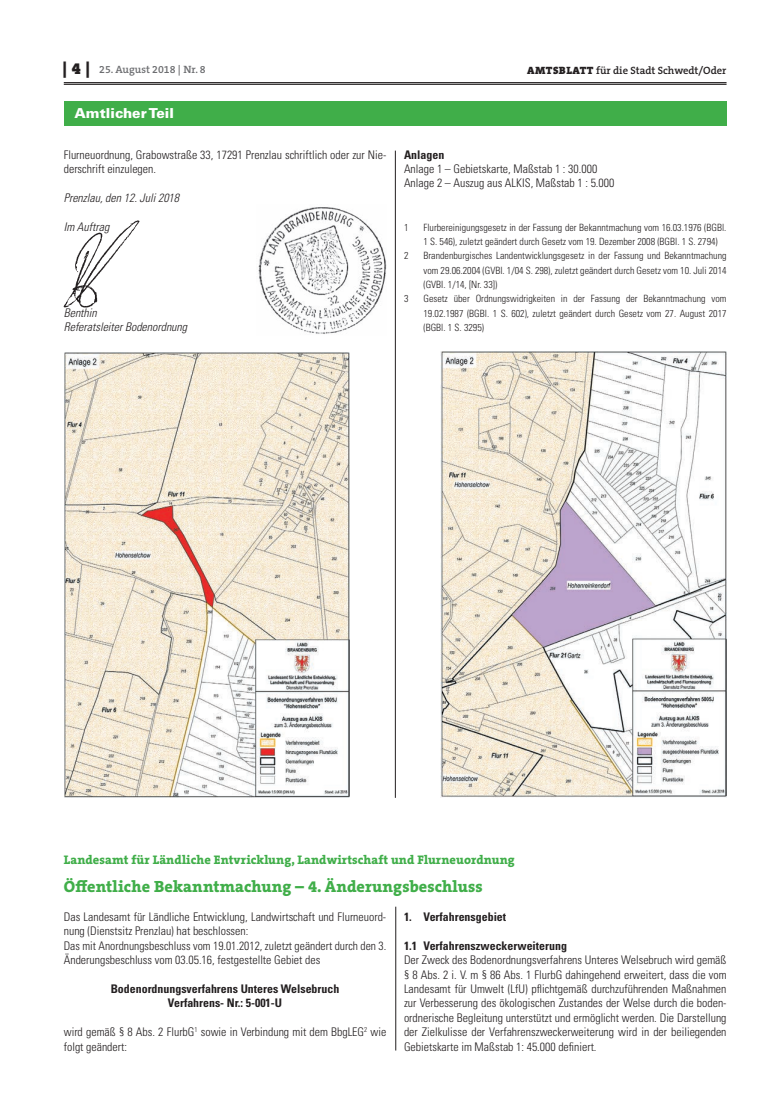
<style>
.page{position:relative;width:762px;height:1117px;background:#fff}
.page>*{position:absolute;margin:0;border:0;box-sizing:border-box;transform-origin:0 0}
.t1{font:800 16.25px "The Serif B W8";letter-spacing:.01em;color:#40ae49}
.t2{font:900 13.75px "Univers";letter-spacing:.005em;color:#fff}
.t3{font:800 12.5px "The Serif B W8";letter-spacing:.01em;color:#40ae49}
.t4{font:300 condensed 11.88px/14.4px "Univers";color:#231f20}
.t5{font:700 condensed 11.88px/14.4px "Univers";color:#231f20;text-align:center}
.t6{font:italic 300 condensed 11.88px/14.4px "Univers";color:#231f20}
.t7{font:600 10.62px "The Serif B W6";color:#231f20}
.t8{font:600 10.62px "The Serif B W6";color:#6c6d70}
.t9{font:300 condensed 10px/14.4px "Univers";color:#231f20;text-align:justify}
.s1{font-family:"The Serif B W9";font-weight:900;font-size:16.25px;color:#231f20}
.s2{font-family:"The Serif B W9";font-weight:900}
</style>
<div class="page">
<hr style="left:64px;top:82px;width:662px;height:1px;background:#231f20">
<hr style="left:64px;top:84px;width:662px;height:1px;background:#231f20">
<div style="left:64px;top:101px;width:662px;height:25px;background:#40ae49"></div>
<img style="left:65px;top:352px;width:285px;height:444px">
<img style="left:440px;top:352px;width:286px;height:444px">
<img style="left:64px;top:220px;width:76px;height:88px">
<img style="left:258px;top:207px;width:128px;height:127px">
<hr style="left:395px;top:151px;width:1px;height:646px;background:#231f20">
<hr style="left:395px;top:906px;width:1px;height:144px;background:#231f20">
<p class="t8" style="left:63px;top:63px;width:145px"><span class="s1">| 4 |</span> 25. August 2018 | Nr. 8</p>
<p class="t7" style="left:527px;top:63px;width:201px"><span class="s2">AMTSBLATT</span> für die Stadt Schwedt/Oder</p>
<p class="t2" style="left:74px;top:104px;width:101px">Amtlicher Teil</p>
<p class="t4" style="left:64px;top:147px;width:324px">Flurneuordnung, Grabowstraße 33, 17291 Prenzlau schriftlich oder zur Nie&shy;derschrift einzulegen.</p>
<p class="t6" style="left:64px;top:190px;width:117px">Prenzlau, den 12. Juli 2018</p>
<p class="t6" style="left:64px;top:219px;width:47px">Im Auftrag</p>
<p class="t6" style="left:64px;top:305px;width:125px">Benthin<br>Referatsleiter Bodenordnung</p>
<p class="t5" style="left:404px;top:147px;width:42px">Anlagen</p>
<p class="t4" style="left:404px;top:162px;width:212px">Anlage 1 – Gebietskarte, Maßstab 1 : 30.000<br>Anlage 2 – Auszug aus ALKIS, Maßstab 1 : 5.000</p>
<p class="t9" style="left:404px;top:220px;width:6px">1</p>
<p class="t9" style="left:423px;top:220px;width:304px">Flurbereinigungsgesetz in der Fassung der Bekanntmachung vom 16.03.1976 (BGBl.<br>1 S. 546), zuletzt geändert durch Gesetz vom 19. Dezember 2008 (BGBl. 1 S. 2794)</p>
<p class="t9" style="left:404px;top:248px;width:6px">2</p>
<p class="t9" style="left:423px;top:248px;width:304px">Brandenburgisches Landentwicklungsgesetz in der Fassung und Bekanntmachung vom 29.06.2004 (GVBI. 1/04 S. 298), zuletzt geändert durch Gesetz vom 10. Juli 2014 (GVBI. 1/14, [Nr. 33])</p>
<p class="t9" style="left:404px;top:292px;width:6px">3</p>
<p class="t9" style="left:423px;top:292px;width:304px">Gesetz über Ordnungswidrigkeiten in der Fassung der Bekanntmachung vom 19.02.1987 (BGBl. 1 S. 602), zuletzt geändert durch Gesetz vom 27. August 2017 (BGBl. 1 S. 3295)</p>
<p class="t3" style="left:64px;top:850px;width:452px">Landesamt für Ländliche Entvricklung, Landwirtschaft und Flurneuordnung</p>
<h1 class="t1" style="left:64px;top:875px;width:420px">Öffentliche Bekanntmachung – 4. Änderungsbeschluss</h1>
<p class="t4" style="left:64px;top:909px;width:324px">Das Landesamt für Ländliche Entwicklung, Landwirtschaft und Flurneuord&shy;nung (Dienstsitz Prenzlau) hat beschlossen:<br>Das mit Anordnungsbeschluss vom 19.01.2012, zuletzt geändert durch den 3.<br>Änderungsbeschluss vom 03.05.16, festgestellte Gebiet des</p>
<p class="t5" style="left:111px;top:981px;width:230px">Bodenordnungsverfahrens Unteres Welsebruch<br>Verfahrens- Nr.: 5-001-U</p>
<p class="t4" style="left:64px;top:1024px;width:324px">wird gemäß § 8 Abs. 2 FlurbG<sup>1</sup> sowie in Verbindung mit dem BbgLEG<sup>2</sup> wie folgt geändert:</p>
<p class="t5" style="left:404px;top:909px;width:104px">1. Verfahrensgebiet</p>
<p class="t5" style="left:404px;top:938px;width:164px">1.1 Verfahrenszweckerweiterung</p>
<p class="t4" style="left:404px;top:952px;width:324px;text-align:justify">Der Zweck des Bodenordnungsverfahrens Unteres Welsebruch wird gemäß § 8 Abs. 2 i. V. m § 86 Abs. 1 FlurbG dahingehend erweitert, dass die vom Landesamt für Umwelt (LfU) pflichtgemäß durchzuführenden Maßnahmen zur Verbesserung des ökologischen Zustandes der Welse durch die boden&shy;ordnerische Begleitung unterstützt und ermöglicht werden. Die Darstellung der Zielkulisse der Verfahrenszweckerweiterung wird in der beiliegenden Gebietskarte im Maßstab 1: 45.000 definiert.</p>
</div>
